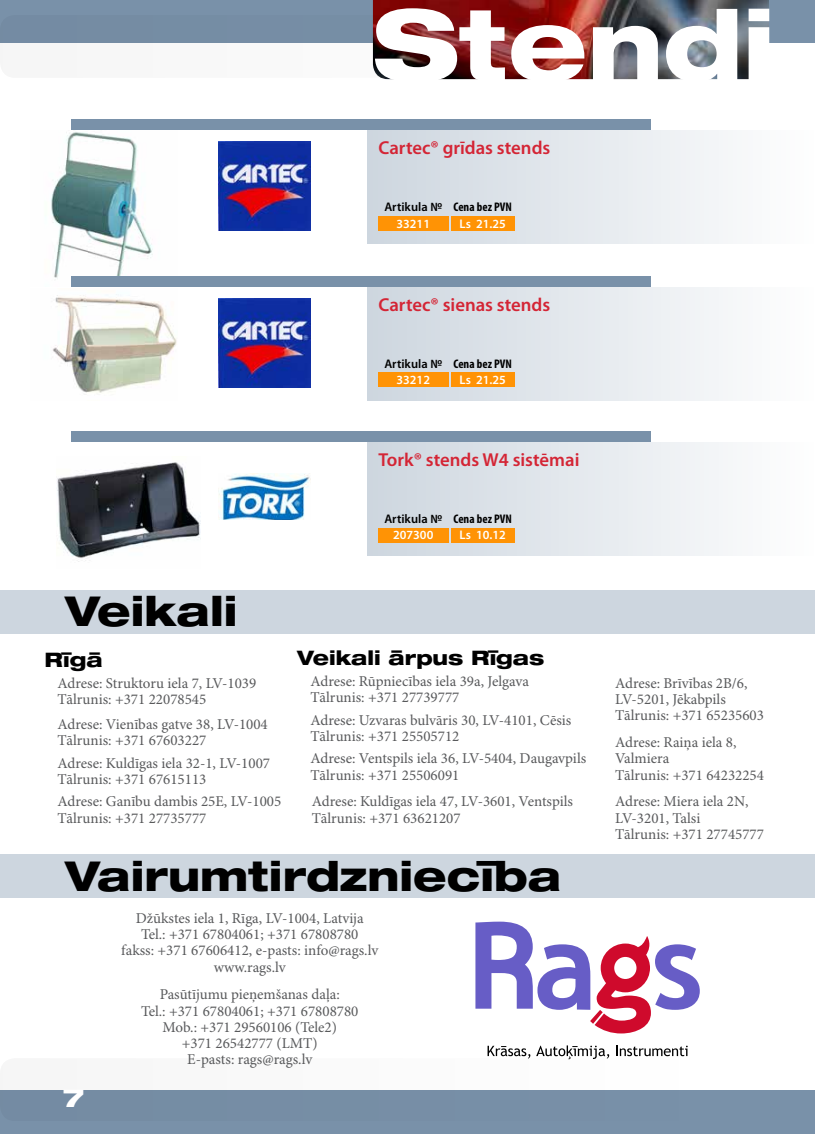
<style>
.page{position:relative;width:815px;height:1134px;background:#fff}
.page>*{position:absolute;margin:0;border:0;box-sizing:border-box;transform-origin:0 0}
.t1{font:800 expanded 97.5px "Helvetica Neue LT Pro";color:#fff}
.t2{font:800 expanded 41.25px "Helvetica Neue LT Pro";color:#000}
.t3{font:800 expanded 25px "Helvetica Neue LT Pro";color:#fff}
.t4{font:800 expanded 20px "Helvetica Neue LT Pro";color:#000}
.t5{font:600 18.75px "Myriad Pro";color:#d42535}
.t6{font:15px/16.2px "Minion Pro";color:#58595b}
.t7{font:600 12.5px "Myriad Pro";color:#fff}
.t8{font:700 condensed 12.5px "Myriad Pro";letter-spacing:.005em;color:#000}
.t9{font:600 12.5px "Myriad Pro";color:#000}
</style>
<div class="page">
<div style="left:0;top:0;width:815px;height:43px;background:#7991a9"></div>
<div style="left:0;top:590px;width:815px;height:43px;background:#cdd6df"></div>
<div style="left:0;top:854px;width:815px;height:44px;background:#cdd6df"></div>
<img style="left:373px;top:0;width:396px;height:79px">
<img style="left:0;top:15px;width:748px;height:63px;border-radius:15px">
<div style="left:71px;top:120px;width:579px;height:10px;background:#7991a9"></div>
<div style="left:71px;top:431px;width:579px;height:11px;background:#7991a9"></div>
<img style="left:51px;top:132px;width:102px;height:147px">
<img style="left:57px;top:462px;width:143px;height:100px">
<div style="left:367px;top:130px;width:448px;height:114px;background:linear-gradient(to right,#ced5db,#feffff)"></div>
<div style="left:367px;top:287px;width:448px;height:113px;background:linear-gradient(to right,#cdd6df,#fefefe)"></div>
<div style="left:367px;top:442px;width:448px;height:113px;background:linear-gradient(to right,#ced5db,#feffff)"></div>
<div style="left:378px;top:216px;width:70px;height:14px;background:#ff9305"></div>
<div style="left:378px;top:373px;width:70px;height:14px;background:#ff9305"></div>
<div style="left:378px;top:528px;width:70px;height:14px;background:#ff9305"></div>
<div style="left:1px;top:1090px;width:814px;height:44px;background:#7991a9"></div>
<img style="left:219px;top:142px;width:92px;height:88px">
<img style="left:219px;top:298px;width:92px;height:89px">
<img style="left:219px;top:473px;width:92px;height:47px">
<svg style="left:488px;top:1046px;width:42px;height:13px"></svg>
<svg style="left:536px;top:1045px;width:73px;height:14px"></svg>
<svg style="left:616px;top:1046px;width:72px;height:10px"></svg>
<svg style="left:475px;top:922px;width:225px;height:112px"></svg>
<div style="left:71px;top:276px;width:579px;height:11px;background:#7991a9"></div>
<img style="left:52px;top:294px;width:125px;height:99px">
<div style="left:451px;top:216px;width:64px;height:14px;background:#ff9305"></div>
<div style="left:451px;top:373px;width:64px;height:14px;background:#ff9305"></div>
<div style="left:451px;top:528px;width:64px;height:14px;background:#ff9305"></div>
<h1 class="t1" style="left:373px;top:-17px;width:404px">Stendi</h1>
<p class="t5" style="left:378px;top:138px;width:173px">Cartec® grīdas stends</p>
<p class="t9" style="left:384px;top:200px;width:59px">Artikula №</p>
<p class="t7" style="left:397px;top:216px;width:35px">33211</p>
<p class="t8" style="left:453px;top:199px;width:60px">Cena bez PVN</p>
<p class="t7" style="left:460px;top:216px;width:48px">Ls 21.25</p>
<p class="t5" style="left:378px;top:294px;width:173px">Cartec® sienas stends</p>
<p class="t9" style="left:384px;top:357px;width:59px">Artikula №</p>
<p class="t7" style="left:397px;top:373px;width:35px">33212</p>
<p class="t8" style="left:453px;top:356px;width:60px">Cena bez PVN</p>
<p class="t7" style="left:460px;top:373px;width:48px">Ls 21.25</p>
<p class="t5" style="left:378px;top:449px;width:202px">Tork® stends W4 sistēmai</p>
<h2 class="t2" style="left:66px;top:585px;width:173px">Veikali</h2>
<p class="t9" style="left:384px;top:512px;width:59px">Artikula №</p>
<p class="t7" style="left:393px;top:528px;width:42px">207300</p>
<p class="t8" style="left:453px;top:511px;width:60px">Cena bez PVN</p>
<p class="t7" style="left:460px;top:528px;width:48px">Ls 10.12</p>
<h3 class="t4" style="left:45px;top:646px;width:60px">Rīgā</h3>
<h3 class="t4" style="left:298px;top:645px;width:248px">Veikali ārpus Rīgas</h3>
<p class="t6" style="left:58px;top:675px;width:200px">Adrese: Struktoru iela 7, LV-1039<br>Tālrunis: +371 22078545</p>
<p class="t6" style="left:311px;top:674px;width:220px">Adrese: Rūpniecības iela 39a, Jelgava<br>Tālrunis: +371 27739777</p>
<p class="t6" style="left:311px;top:712px;width:262px">Adrese: Uzvaras bulvāris 30, LV-4101, Cēsis<br>Tālrunis: +371 25505712</p>
<p class="t6" style="left:311px;top:751px;width:277px">Adrese: Ventspils iela 36, LV-5404, Daugavpils<br>Tālrunis: +371 25506091</p>
<p class="t6" style="left:312px;top:794px;width:263px">Adrese: Kuldīgas iela 47, LV-3601, Ventspils<br>Tālrunis: +371 63621207</p>
<p class="t6" style="left:58px;top:716px;width:212px">Adrese: Vienības gatve 38, LV-1004<br>Tālrunis: +371 67603227</p>
<p class="t6" style="left:58px;top:755px;width:214px">Adrese: Kuldīgas iela 32-1, LV-1007<br>Tālrunis: +371 67615113</p>
<p class="t6" style="left:58px;top:794px;width:225px">Adrese: Ganību dambis 25E, LV-1005<br>Tālrunis: +371 27735777</p>
<h2 class="t2" style="left:66px;top:850px;width:497px">Vairumtirdzniecība</h2>
<h3 class="t3" style="left:63px;top:1082px;width:22px">7</h3>
<p class="t6" style="left:121px;top:911px;width:259px;text-align:center">Džūkstes iela 1, Rīga, LV-1004, Latvija<br>Tel.: +371 67804061; +371 67808780<br>fakss: +371 67606412, e-pasts: info@rags.lv www.rags.lv</p>
<p class="t6" style="left:141px;top:987px;width:219px;text-align:center">Pasūtījumu pieņemšanas daļa:<br>Tel.: +371 67804061; +371 67808780<br>Mob.: +371 29560106 (Tele2)<br>+371 26542777 (LMT)<br>E-pasts: rags@rags.lv</p>
<p class="t6" style="left:615px;top:675px;width:150px">Adrese: Brīvības 2B/6,<br>LV-5201, Jēkabpils<br>Tālrunis: +371 65235603</p>
<p class="t6" style="left:615px;top:735px;width:150px">Adrese: Raiņa iela 8,<br>Valmiera<br>Tālrunis: +371 64232254</p>
<p class="t6" style="left:615px;top:794px;width:150px">Adrese: Miera iela 2N,<br>LV-3201, Talsi<br>Tālrunis: +371 27745777</p>
</div>
